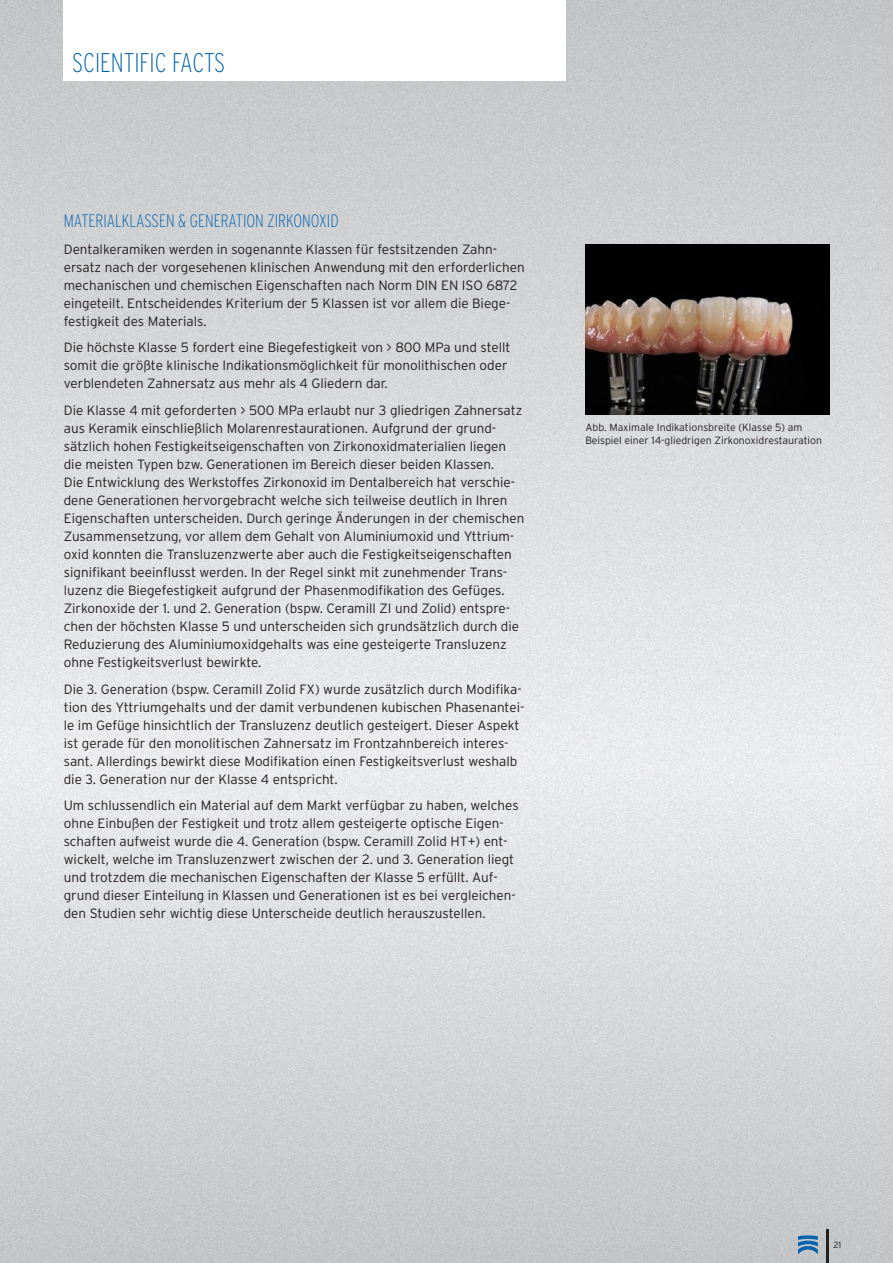
<style>
.page{position:relative;width:893px;height:1263px;background:#fff}
.page>*{position:absolute;margin:0;border:0;box-sizing:border-box;transform-origin:0 0}
.t1{font:200 condensed 27px "Interstate";color:#0061ae}
.t2{font:200 condensed 18px "Interstate";color:#0061ae}
.t3{font:300 13.5px/18px "Interstate";color:#241f1f}
.t4{font:300 10.5px/12.6px "Interstate";color:#241f1f}
.t5{font:300 9px "Interstate";color:#241f1f}
</style>
<div class="page">
<img style="left:0;top:0;width:893px;height:1263px">
<hr style="left:826px;top:1229px;width:3px;height:34px;background:#241f1f">
<svg style="left:798px;top:1235px;width:20px;height:19px"></svg>
<div style="left:64px;top:0;width:502px;height:81px;background:#fff"></div>
<img style="left:585px;top:244px;width:244px;height:170px">
<h1 class="t1" style="left:72px;top:46px;width:155px">SCIENTIFIC FACTS</h1>
<h2 class="t2" style="left:64px;top:210px;width:276px">MATERIALKLASSEN &amp; GENERATION ZIRKONOXID</h2>
<p class="t3" style="left:64px;top:240px;width:462px">Dentalkeramiken werden in sogenannte Klassen für festsitzenden Zahn&shy;ersatz nach der vorgesehenen klinischen Anwendung mit den erforderlichen mechanischen und chemischen Eigenschaften nach Norm DIN EN ISO 6872 eingeteilt. Entscheidendes Kriterium der 5 Klassen ist vor allem die Biege&shy;festigkeit des Materials.</p>
<p class="t3" style="left:64px;top:338px;width:448px">Die höchste Klasse 5 fordert eine Biegefestigkeit von &gt; 800 MPa und stellt somit die größte klinische Indikationsmöglichkeit für monolithischen oder verblendeten Zahnersatz aus mehr als 4 Gliedern dar.</p>
<p class="t3" style="left:64px;top:401px;width:462px">Die Klasse 4 mit geforderten &gt; 500 MPa erlaubt nur 3 gliedrigen Zahnersatz aus Keramik einschließlich Molarenrestaurationen. Aufgrund der grund&shy;sätzlich hohen Festigkeitseigenschaften von Zirkonoxidmaterialien liegen die meisten Typen bzw. Generationen im Bereich dieser beiden Klassen.<br>Die Entwicklung des Werkstoffes Zirkonoxid im Dentalbereich hat verschie&shy;dene Generationen hervorgebracht welche sich teilweise deutlich in Ihren Eigenschaften unterscheiden. Durch geringe Änderungen in der chemischen Zusammensetzung, vor allem dem Gehalt von Aluminiumoxid und Yttrium&shy;oxid konnten die Transluzenzwerte aber auch die Festigkeitseigenschaften signifikant beeinflusst werden. In der Regel sinkt mit zunehmender Trans&shy;luzenz die Biegefestigkeit aufgrund der Phasenmodifikation des Gefüges.<br>Zirkonoxide der 1. und 2. Generation (bspw. Ceramill ZI und Zolid) entspre&shy;chen der höchsten Klasse 5 und unterscheiden sich grundsätzlich durch die Reduzierung des Aluminiumoxidgehalts was eine gesteigerte Transluzenz ohne Festigkeitsverlust bewirkte.</p>
<p class="t3" style="left:64px;top:680px;width:462px">Die 3. Generation (bspw. Ceramill Zolid FX) wurde zusätzlich durch Modifika&shy;tion des Yttriumgehalts und der damit verbundenen kubischen Phasenantei&shy;le im Gefüge hinsichtlich der Transluzenz deutlich gesteigert. Dieser Aspekt ist gerade für den monolitischen Zahnersatz im Frontzahnbereich interes&shy;sant. Allerdings bewirkt diese Modifikation einen Festigkeitsverlust weshalb die 3. Generation nur der Klasse 4 entspricht.</p>
<p class="t3" style="left:64px;top:797px;width:456px">Um schlussendlich ein Material auf dem Markt verfügbar zu haben, welches ohne Einbußen der Festigkeit und trotz allem gesteigerte optische Eigen&shy;schaften aufweist wurde die 4. Generation (bspw. Ceramill Zolid HT+) ent&shy;wickelt, welche im Transluzenzwert zwischen der 2. und 3. Generation liegt und trotzdem die mechanischen Eigenschaften der Klasse 5 erfüllt. Auf&shy;grund dieser Einteilung in Klassen und Generationen ist es bei vergleichen&shy;den Studien sehr wichtig diese Unterscheide deutlich herauszustellen.</p>
<p class="t4" style="left:585px;top:421px;width:238px">Abb. Maximale Indikationsbreite (Klasse 5) am<br>Beispiel einer 14-gliedrigen Zirkonoxidrestauration</p>
<p class="t5" style="left:833px;top:1239px;width:9px">21</p>
</div>
